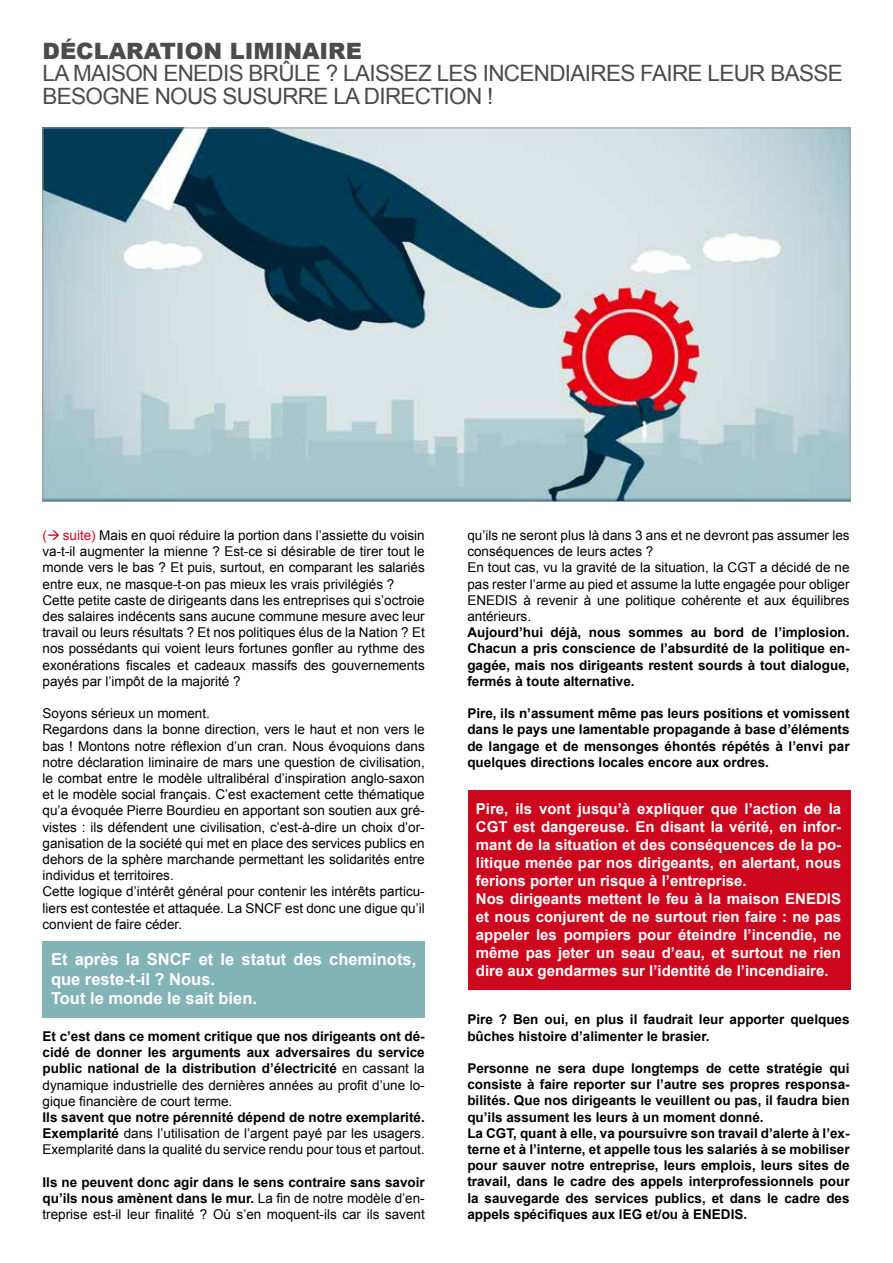
<style>
.page{position:relative;width:893px;height:1263px;background:#fff}
.page>*{position:absolute;margin:0;border:0;box-sizing:border-box;transform-origin:0 0}
.t1{font:22.5px/22.5px "Arial";letter-spacing:-.03em;color:#4b4b4d}
.t2{font:900 22.5px "Arial";color:#4b4b4d}
.t3{font:700 16.5px/19.8px "Arial";color:#fff}
.t4{font:700 15px/18px "Arial";color:#fff}
.t5{font:13.5px/16.2px "Arial";color:#000}
.t6{font:700 13.5px/16.2px "Arial";color:#000;text-align:justify}
.s1{color:#cd071e}
.s2{font-weight:400}
.s3{font-weight:700}
</style>
<div class="page">
<div style="left:43px;top:941px;width:382px;height:76px;background:#82b3b7"></div>
<div style="left:468px;top:790px;width:382px;height:200px;background:#cd071e"></div>
<img style="left:45px;top:130px;width:803px;height:370px">
<h1 class="t2" style="left:43px;top:34px;width:321px">DÉCLARATION LIMINAIRE</h1>
<h1 class="t1" style="left:43px;top:62px;width:802px">LA MAISON ENEDIS BRÛLE ? LAISSEZ LES INCENDIAIRES FAIRE LEUR BASSE<br>BESOGNE NOUS SUSURRE LA DIRECTION !</h1>
<p class="t5" style="left:43px;top:527px;width:384px"><span class="s1">(→ suite)</span> Mais en quoi réduire la portion dans l’assiette du voisin va-t-il augmenter la mienne ? Est-ce si désirable de tirer tout le monde vers le bas ? Et puis, surtout, en comparant les salariés entre eux, ne masque-t-on pas mieux les vrais privilégiés ?<br>Cette petite caste de dirigeants dans les entreprises qui s’octroie des salaires indécents sans aucune commune mesure avec leur travail ou leurs résultats ? Et nos politiques élus de la Nation ? Et nos possédants qui voient leurs fortunes gonfler au rythme des exonérations fiscales et cadeaux massifs des gouvernements payés par l’impôt de la majorité ?</p>
<p class="t5" style="left:43px;top:705px;width:384px">Soyons sérieux un moment.<br>Regardons dans la bonne direction, vers le haut et non vers le bas ! Montons notre réflexion d’un cran. Nous évoquions dans notre déclaration liminaire de mars une question de civilisation, le combat entre le modèle ultralibéral d’inspiration anglo-saxon et le modèle social français. C’est exactement cette thématique qu’a évoquée Pierre Bourdieu en apportant son soutien aux gré&shy;vistes : ils défendent une civilisation, c’est-à-dire un choix d’or&shy;ganisation de la société qui met en place des services publics en dehors de la sphère marchande permettant les solidarités entre individus et territoires.<br>Cette logique d’intérêt général pour contenir les intérêts particu&shy;liers est contestée et attaquée. La SNCF est donc une digue qu’il convient de faire céder.</p>
<p class="t3" style="left:51px;top:949px;width:367px">Et après la SNCF et le statut des cheminots, que reste-t-il ? Nous.<br>Tout le monde le sait bien.</p>
<p class="t6" style="left:43px;top:1028px;width:384px">Et c’est dans ce moment critique que nos dirigeants ont dé&shy;cidé de donner les arguments aux adversaires du service public national de la distribution d’électricité <span class="s2">en cassant la dynamique industrielle des dernières années au profit d’une lo&shy;gique financière de court terme.</span></p>
<p class="t5" style="left:43px;top:1109px;width:384px;text-align:justify"><span class="s3">Ils savent que notre pérennité dépend de notre exemplarité.<br>Exemplarité</span> dans l’utilisation de l’argent payé par les usagers.<br>Exemplarité dans la qualité du service rendu pour tous et partout.</p>
<p class="t5" style="left:43px;top:1174px;width:384px;text-align:justify"><span class="s3">Ils ne peuvent donc agir dans le sens contraire sans savoir qu’ils nous amènent dans le mur.</span> La fin de notre modèle d’en&shy;treprise est-il leur finalité ? Où s’en moquent-ils car ils savent</p>
<p class="t5" style="left:467px;top:527px;width:384px">qu’ils ne seront plus là dans 3 ans et ne devront pas assumer les conséquences de leurs actes ?<br>En tout cas, vu la gravité de la situation, la CGT a décidé de ne pas rester l’arme au pied et assume la lutte engagée pour obliger ENEDIS à revenir à une politique cohérente et aux équilibres antérieurs.</p>
<p class="t6" style="left:467px;top:625px;width:384px">Aujourd’hui déjà, nous sommes au bord de l’implosion.<br>Chacun a pris conscience de l’absurdité de la politique en&shy;gagée, mais nos dirigeants restent sourds à tout dialogue, fermés à toute alternative.</p>
<p class="t6" style="left:467px;top:706px;width:384px">Pire, ils n’assument même pas leurs positions et vomissent dans le pays une lamentable propagande à base d’éléments de langage et de mensonges éhontés répétés à l’envi par quelques directions locales encore aux ordres.</p>
<p class="t4" style="left:476px;top:800px;width:367px">Pire, ils vont jusqu’à expliquer que l’action de la CGT est dangereuse. En disant la vérité, en infor&shy;mant de la situation et des conséquences de la po&shy;litique menée par nos dirigeants, en alertant, nous ferions porter un risque à l’entreprise.<br>Nos dirigeants mettent le feu à la maison ENEDIS et nous conjurent de ne surtout rien faire : ne pas appeler les pompiers pour éteindre l’incendie, ne même pas jeter un seau d’eau, et surtout ne rien dire aux gendarmes sur l’identité de l’incendiaire.</p>
<p class="t6" style="left:467px;top:1012px;width:384px">Pire ? Ben oui, en plus il faudrait leur apporter quelques bûches histoire d’alimenter le brasier.</p>
<p class="t6" style="left:467px;top:1060px;width:384px;text-align:left">Personne ne sera dupe longtemps de cette stratégie qui consiste à faire reporter sur l’autre ses propres responsa&shy;bilités. Que nos dirigeants le veuillent ou pas, il faudra bien qu’ils assument les leurs à un moment donné.<br>La CGT, quant à elle, va poursuivre son travail d’alerte à l’ex&shy;terne et à l’interne, et appelle tous les salariés à se mobiliser pour sauver notre entreprise, leurs emplois, leurs sites de travail, dans le cadre des appels interprofessionnels pour la sauvegarde des services publics, et dans le cadre des appels spécifiques aux IEG et/ou à ENEDIS.</p>
</div>
